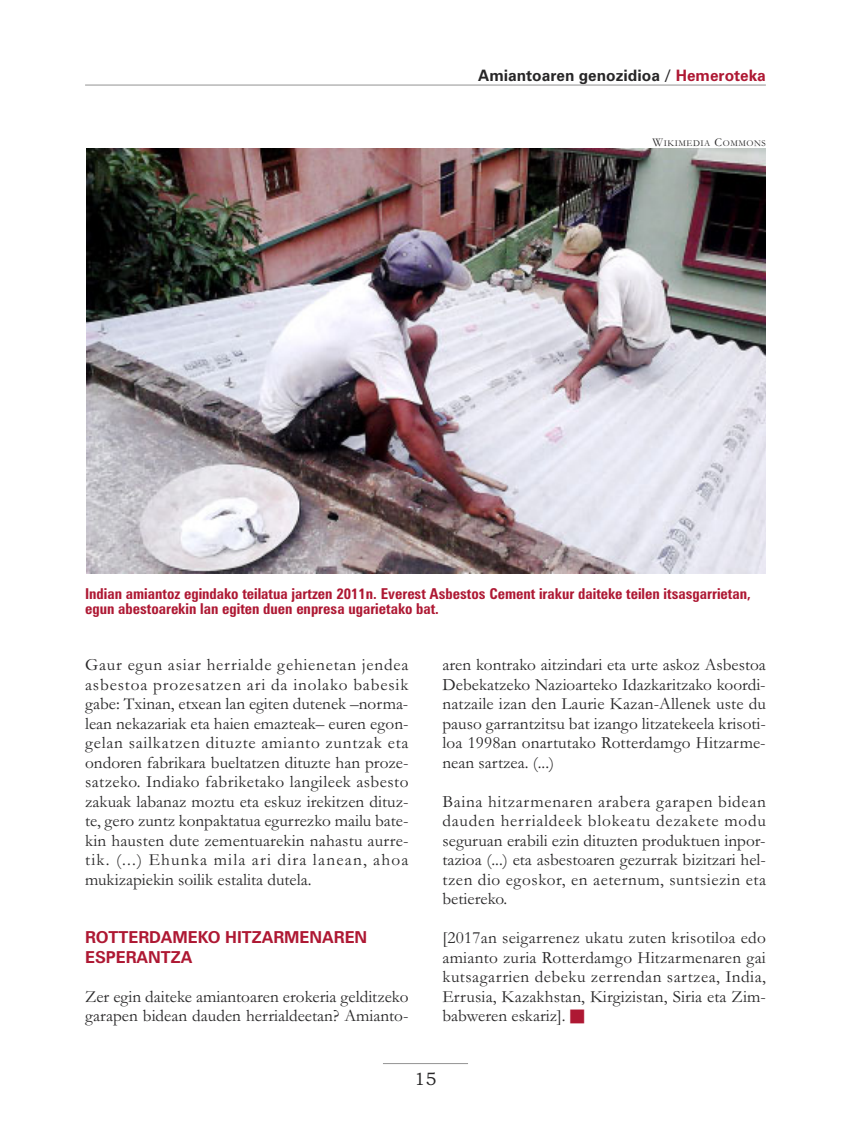
<style>
.page{position:relative;width:851px;height:1127px;background:#fff}
.page>*{position:absolute;margin:0;border:0;box-sizing:border-box;transform-origin:0 0}
.t1{font:18px "Bookman Old Style";color:#272627}
.t2{font:17.25px/19.5px "Garamond";color:#272627;text-align:justify}
.t3{font:700 16.5px/19.5px "Zurich BT";color:#ae1833}
.t4{font:700 15.75px "Zurich BT";color:#272627}
.t5{font:700 condensed 15px/15px "Zurich BT";color:#ae1833}
.t6{font:9px "Garamond";letter-spacing:.06em;color:#272627}
.s1{color:#ae1833}
.s2{font-size:12px}
</style>
<div class="page">
<hr style="left:383px;top:1063px;width:85px;height:1px;background:#939393">
<hr style="left:85px;top:85px;width:680px;height:1px;background:#939393">
<img style="left:86px;top:149px;width:679px;height:424px">
<p class="t4" style="left:478px;top:69px;width:289px">Amiantoaren genozidioa / <span class="s1">Hemeroteka</span></p>
<p class="t6" style="left:652px;top:140px;width:115px"><span class="s2">W</span>IKIMEDIA <span class="s2">C</span>OMMONS</p>
<p class="t5" style="left:85px;top:587px;width:667px">Indian amiantoz egindako teilatua jartzen 2011n. Everest Asbestos Cement irakur daiteke teilen itsasgarrietan, egun abestoarekin lan egiten duen enpresa ugarietako bat.</p>
<p class="t2" style="left:85px;top:657px;width:325px">Gaur egun asiar herrialde gehienetan jendea asbestoa prozesatzen ari da inolako babesik gabe: Txinan, etxean lan egiten dutenek –norma&shy;lean nekazariak eta haien emazteak– euren egon&shy;gelan sailkatzen dituzte amianto zuntzak eta ondoren fabrikara bueltatzen dituzte han proze&shy;satzeko. Indiako fabriketako langileek asbesto zakuak labanaz moztu eta eskuz irekitzen dituz&shy;te, gero zuntz konpaktatua egurrezko mailu bate&shy;kin hausten dute zementuarekin nahastu aurre&shy;tik. (...) Ehunka mila ari dira lanean, ahoa mukizapiekin soilik estalita dutela.</p>
<p class="t3" style="left:85px;top:929px;width:283px">ROTTERDAMEKO HITZARMENAREN<br>ESPERANTZA</p>
<p class="t2" style="left:85px;top:988px;width:325px">Zer egin daiteke amiantoaren erokeria gelditzeko garapen bidean dauden herrialdeetan? Amianto-</p>
<p class="t2" style="left:442px;top:657px;width:325px">aren kontrako aitzindari eta urte askoz Asbestoa Debekatzeko Nazioarteko Idazkaritzako koordi&shy;natzaile izan den Laurie Kazan-Allenek uste du pauso garrantzitsu bat izango litzatekeela krisoti&shy;loa 1998an onartutako Rotterdamgo Hitzarme&shy;nean sartzea. (...)</p>
<p class="t2" style="left:442px;top:793px;width:325px">Baina hitzarmenaren arabera garapen bidean dauden herrialdeek blokeatu dezakete modu seguruan erabili ezin dituzten produktuen inpor&shy;tazioa (...) eta asbestoaren gezurrak bizitzari hel&shy;tzen dio egoskor, en aeternum, suntsiezin eta betiereko.</p>
<p class="t2" style="left:442px;top:930px;width:325px">[2017an seigarrenez ukatu zuten krisotiloa edo amianto zuria Rotterdamgo Hitzarmenaren gai kutsagarrien debeku zerrendan sartzea, India, Errusia, Kazakhstan, Kirgizistan, Siria eta Zim&shy;babweren eskariz]. <span class="s1">■</span></p>
<p class="t1" style="left:414px;top:1068px;width:24px">15</p>
</div>
